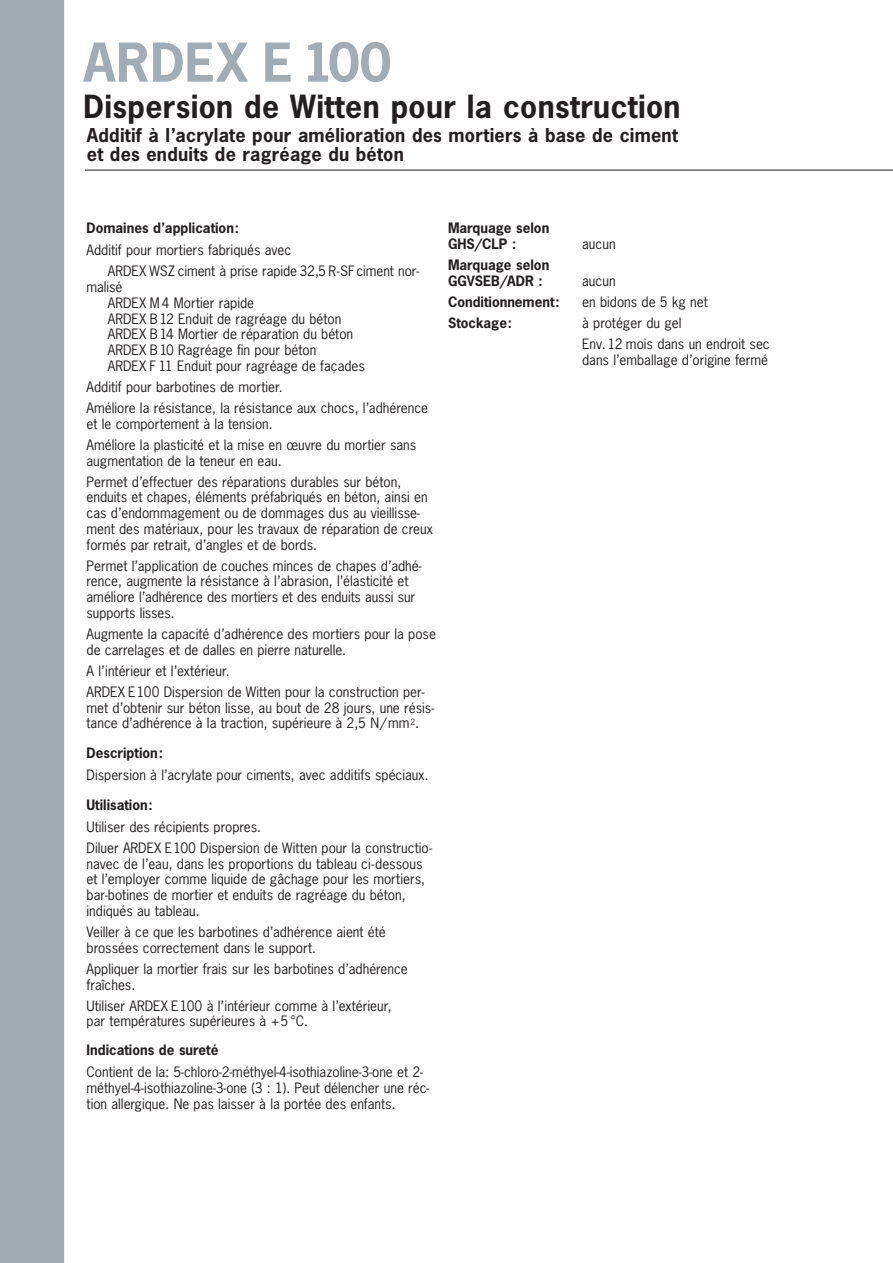
<style>
.page{position:relative;width:893px;height:1263px;background:#fff}
.page>*{position:absolute;margin:0;border:0;box-sizing:border-box;transform-origin:0 0}
.t1{font:700 50.25px "News Gothic";letter-spacing:.01em;color:#a1acb4}
.t2{font:700 30px "News Gothic";letter-spacing:.01em;color:#231f20}
.t3{font:700 18px/19.5px "News Gothic";letter-spacing:.01em;color:#231f20}
.t4{font:13.5px/15.8px "News Gothic";color:#231f20}
.t5{font:700 13.5px/15.8px "News Gothic";color:#231f20}
</style>
<div class="page">
<div style="left:0;top:0;width:64px;height:1263px;background:#a1acb4"></div>
<hr style="left:85px;top:170px;width:808px;height:1px;background:#231f20">
<h1 class="t1" style="left:84px;top:35px;width:309px">ARDEX E 100</h1>
<h2 class="t2" style="left:84px;top:90px;width:599px">Dispersion de Witten pour la construction</h2>
<h3 class="t3" style="left:87px;top:126px;width:593px">Additif à l’acrylate pour amélioration des mortiers à base de ciment et des enduits de ragréage du béton</h3>
<p class="t5" style="left:87px;top:221px;width:154px">Domaines d’application:</p>
<p class="t4" style="left:108px;top:240px;width:313px;line-height:21px;text-indent:-21px">Additif pour mortiers fabriqués avec<br>ARDEX WSZ ciment à prise rapide 32,5 R-SF ciment nor-</p>
<p class="t4" style="left:108px;top:280px;width:259px;text-indent:-21px">malisé<br>ARDEX M4 Mortier rapide<br>ARDEX B12 Enduit de ragréage du béton<br>ARDEX B14 Mortier de réparation du béton<br>ARDEX B10 Ragréage fin pour béton<br>ARDEX F 11 Enduit pour ragréage de façades</p>
<p class="t4" style="left:87px;top:377px;width:343px;line-height:21px">Additif pour barbotines de mortier.<br>Améliore la résistance, la résistance aux chocs, l’adhérence</p>
<p class="t4" style="left:87px;top:414px;width:331px;line-height:21px">et le comportement à la tension.<br>Améliore la plasticité et la mise en œuvre du mortier sans</p>
<p class="t4" style="left:87px;top:450px;width:316px;line-height:21px">augmentation de la teneur en eau.<br>Permet d’effectuer des réparations durables sur béton,</p>
<p class="t4" style="left:87px;top:490px;width:348px">enduits et chapes, éléments préfabriqués en béton, ainsi en cas d’endommagement ou de dommages dus au vieillisse&shy;ment des matériaux, pour les travaux de réparation de creux formés par retrait, d’angles et de bords.</p>
<p class="t4" style="left:87px;top:558px;width:337px">Permet l’application de couches minces de chapes d’adhé&shy;rence, augmente la résistance à l’abrasion, l’élasticité et améliore l’adhérence des mortiers et des enduits aussi sur supports lisses.</p>
<p class="t4" style="left:87px;top:626px;width:351px">Augmente la capacité d’adhérence des mortiers pour la pose de carrelages et de dalles en pierre naturelle.</p>
<p class="t4" style="left:87px;top:661px;width:340px;line-height:21px">A l’intérieur et l’extérieur.<br>ARDEX E100 Dispersion de Witten pour la construction per-</p>
<p class="t4" style="left:87px;top:700px;width:349px">met d’obtenir sur béton lisse, au bout de 28 jours, une résis&shy;tance d’adhérence à la traction, supérieure à 2,5 N/mm<sup>2</sup>.</p>
<p class="t5" style="left:87px;top:745px;width:78px">Description:</p>
<p class="t4" style="left:87px;top:767px;width:344px">Dispersion à l’acrylate pour ciments, avec additifs spéciaux.</p>
<p class="t5" style="left:87px;top:797px;width:68px">Utilisation:</p>
<p class="t4" style="left:87px;top:817px;width:347px;line-height:21px">Utiliser des récipients propres.<br>Diluer ARDEX E100 Dispersion de Witten pour la constructio-</p>
<p class="t4" style="left:87px;top:856px;width:340px">navec de l’eau, dans les proportions du tableau ci-dessous et l’employer comme liquide de gâchage pour les mortiers, bar-botines de mortier et enduits de ragréage du béton, indiqués au tableau.</p>
<p class="t4" style="left:87px;top:924px;width:301px">Veiller à ce que les barbotines d’adhérence aient été brossées correctement dans le support.</p>
<p class="t4" style="left:87px;top:961px;width:323px">Appliquer la mortier frais sur les barbotines d’adhérence fraîches.</p>
<p class="t4" style="left:87px;top:998px;width:307px">Utiliser ARDEX E100 à l’intérieur comme à l’extérieur, par températures supérieures à +5 °C.</p>
<p class="t5" style="left:87px;top:1043px;width:133px">Indications de sureté</p>
<p class="t4" style="left:87px;top:1065px;width:344px">Contient de la: 5-chloro-2-méthyel-4-isothiazoline-3-one et 2- méthyel-4-isothiazoline-3-one (3 : 1). Peut délencher une réc&shy;tion allergique. Ne pas laisser à la portée des enfants.</p>
<p class="t5" style="left:448px;top:221px;width:103px">Marquage selon<br>GHS/CLP :</p>
<p class="t5" style="left:448px;top:257px;width:103px">Marquage selon<br>GGVSEB/ADR :</p>
<p class="t4" style="left:582px;top:236px;width:35px">aucun</p>
<p class="t4" style="left:582px;top:273px;width:35px">aucun</p>
<p class="t5" style="left:448px;top:294px;width:113px">Conditionnement:</p>
<p class="t4" style="left:582px;top:294px;width:127px">en bidons de 5 kg net</p>
<p class="t5" style="left:448px;top:315px;width:66px">Stockage:</p>
<p class="t4" style="left:582px;top:313px;width:189px;line-height:21px">à protéger du gel<br>Env.12 mois dans un endroit sec</p>
<p class="t4" style="left:582px;top:352px;width:188px">dans l’emballage d’origine fermé</p>
</div>
